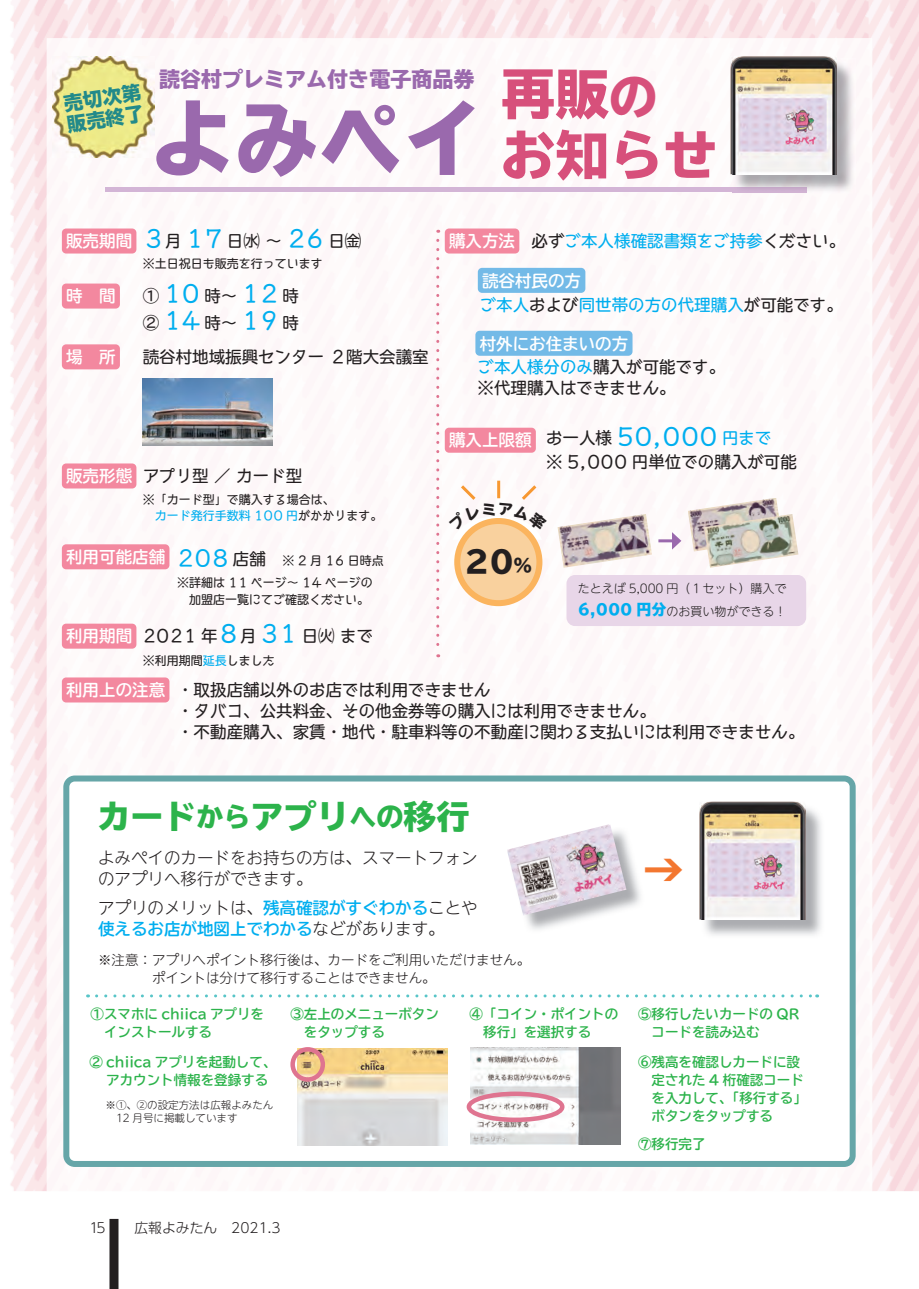
<style>
.page{position:relative;width:919px;height:1289px;background:#fff}
.page>*{position:absolute;margin:0;border:0;box-sizing:border-box;transform-origin:0 0}
.t1{font:800 84px "TBUD Go Std";color:#9a69ad}
.t2{font:800 54px "TBUD Go Std";color:#d7507b}
.t3{font:800 45px "TBUD Go Std";color:#f37730}
.t4{font:800 33px "TBUD Go Std";color:#2cb34b}
.t5{font:800 30px "TBUD Go Std";color:#231f20}
.t6{font:500 22.5px "TB Cine R Go Std";color:#00aeef}
.t7{font:800 21px "TBUD Go Std";color:#9a69ad}
.t8{font:500 21px "TB Cine R Go Std";color:#00aeef}
.t9{font:800 19.5px/21px "TBUD Go Std";color:#228a8a}
.t10{font:500 16.5px/21px "TB Cine R Go Std";color:#231f20}
.t11{font:300 16.5px/21px "UD Shin M Go Pr 6 N";color:#231f20}
.t12{font:700 16.5px "TBUDR Go Std";color:#fff}
.t13{font:500 16.5px "TB Cine R Go Std";color:#00aeef}
.t14{font:700 16.5px "TBUDR Go Std";color:#00aeef}
.t15{font:800 15px "TBUD Go Std";color:#00aeef}
.t16{font:300 13.8px "UD Shin Go Pr 6 N";color:#231f20}
.t17{font:700 13.5px/18px "TBUDR Go Std";color:#2cb34b}
.t18{font:300 13.5px/18px "UD Shin M Go Pr 6 N";color:#231f20}
.t19{font:500 12px/16.5px "TB Cine R Go Std";color:#231f20}
.t20{font:300 12px/22.5px "UD Shin M Go Pr 6 N";color:#231f20;text-align:right}
.t21{font:300 10.5px/13.5px "UD Shin M Go Pr 6 N";color:#231f20}
.s1{font-size:48px}
.s2{color:#231f20}
.s3{color:#00aeef}
.s4{font-size:18px}
.s5{font-size:12px}
.s6{font-family:"TBUD Go Std";font-weight:800;font-size:15px;color:#00aeef}
.s7{font-size:27px}
.s8{font-family:"TBUDR Go Std";font-weight:700;color:#00aeef}
.s9{font-family:"UD Shin M Go Pr 6 N";font-weight:300;color:#231f20}
</style>
<div class="page">
<img style="left:10px;top:0;width:908px;height:1191px">
<img style="left:47px;top:38px;width:825px;height:1153px">
<svg style="left:63px;top:775px;width:792px;height:391px"></svg>
<img style="left:701px;top:803px;width:123px;height:135px">
<img style="left:699px;top:801px;width:106px;height:118px">
<img style="left:701px;top:803px;width:104px;height:116px">
<img style="left:509px;top:826px;width:135px;height:107px">
<img style="left:507px;top:824px;width:119px;height:91px">
<img style="left:298px;top:1048px;width:149px;height:97px">
<div style="left:290px;top:1047px;width:35px;height:34px;border:4px solid #df7490;border-radius:50%"></div>
<img style="left:470px;top:1047px;width:150px;height:97px">
<svg style="left:96px;top:994px;width:721px;height:3px"></svg>
<div style="left:466px;top:1091px;width:98px;height:31px;border:4px solid #df7490;border-radius:50%"></div>
<div style="left:109px;top:1218px;width:9px;height:70px;background:#231f20"></div>
<hr style="left:105px;top:188px;width:701px;height:4px;background:#d3b5d6">
<img style="left:732px;top:58px;width:123px;height:135px">
<img style="left:732px;top:188px;width:74px;height:4px">
<img style="left:730px;top:56px;width:106px;height:118px">
<img style="left:732px;top:58px;width:104px;height:116px">
<div style="left:62px;top:228px;width:74px;height:25px;background:#f3889f;border-radius:4px"></div>
<div style="left:62px;top:283px;width:58px;height:25px;background:#f3889f;border-radius:4px"></div>
<div style="left:62px;top:463px;width:74px;height:25px;background:#f3889f;border-radius:4px"></div>
<div style="left:62px;top:344px;width:58px;height:25px;background:#f3889f;border-radius:4px"></div>
<div style="left:445px;top:228px;width:74px;height:25px;background:#f3889f;border-radius:4px"></div>
<div style="left:478px;top:268px;width:107px;height:25px;background:#73bae7;border-radius:4px"></div>
<div style="left:475px;top:331px;width:157px;height:25px;background:#73bae7;border-radius:4px"></div>
<div style="left:445px;top:427px;width:91px;height:25px;background:#f3889f;border-radius:4px"></div>
<div style="left:62px;top:677px;width:107px;height:25px;background:#f3889f;border-radius:4px"></div>
<div style="left:62px;top:544px;width:107px;height:25px;background:#f3889f;border-radius:4px"></div>
<div style="left:62px;top:623px;width:74px;height:25px;background:#f3889f;border-radius:4px"></div>
<img style="left:143px;top:378px;width:130px;height:67px">
<svg style="left:436px;top:240px;width:3px;height:417px"></svg>
<div style="left:566px;top:575px;width:240px;height:51px;background:#e8d6e8;border-radius:9px"></div>
<img style="left:557px;top:514px;width:95px;height:53px">
<img style="left:687px;top:497px;width:95px;height:54px">
<img style="left:704px;top:514px;width:94px;height:53px">
<hr style="left:658px;top:539px;width:16px;height:3px;background:#9a69ad">
<svg style="left:672px;top:532px;width:9px;height:17px"></svg>
<div style="left:457px;top:521px;width:82px;height:82px;background:#f9d19e;border-radius:50%"></div>
<div style="left:454px;top:518px;width:88px;height:88px;border:6px solid #fbb45e;border-radius:50%"></div>
<hr style="left:497px;top:480px;width:3px;height:18px;background:#f79831">
<img style="left:53px;top:57px;width:102px;height:100px">
<svg style="left:447px;top:482px;width:100px;height:58px"></svg>
<p class="t9" style="left:62px;top:94px;width:80px;rotate:-8deg">売切次第販売終了</p>
<p class="t7" style="left:159px;top:68px;width:316px">読谷村プレミアム付き電子商品券</p>
<h1 class="t1" style="left:150px;top:92px;width:338px">よみペイ</h1>
<h2 class="t2" style="left:501px;top:64px;width:157px">再販<span class="s1">の</span></h2>
<h2 class="t2" style="left:501px;top:125px;width:217px">お知らせ</h2>
<p class="t12" style="left:66px;top:228px;width:67px">販売期間</p>
<h3 class="t6" style="left:143px;top:218px;width:24px">３</h3>
<p class="t10" style="left:165px;top:230px;width:18px">月</p>
<h3 class="t6" style="left:186px;top:218px;width:38px">17</h3>
<p class="t10" style="left:227px;top:230px;width:56px">日㈬～</p>
<h3 class="t6" style="left:287px;top:218px;width:38px">26</h3>
<p class="t10" style="left:328px;top:230px;width:34px">日㈮</p>
<p class="t12" style="left:449px;top:228px;width:67px">購入方法</p>
<p class="t13" style="left:531px;top:227px;width:315px"><span class="s2">必ず</span>ご本人様確認書類をご持参<span class="s2">ください。</span></p>
<p class="t19" style="left:143px;top:254px;width:181px">※土日祝日も販売を行っています</p>
<p class="t12" style="left:66px;top:283px;width:51px">時　間</p>
<p class="t12" style="left:66px;top:343px;width:51px">場　所</p>
<p class="t10" style="left:143px;top:285px;width:18px">①</p>
<h3 class="t6" style="left:163px;top:273px;width:38px">10</h3>
<p class="t10" style="left:204px;top:285px;width:34px">時～</p>
<h3 class="t6" style="left:241px;top:273px;width:38px">12</h3>
<p class="t10" style="left:282px;top:285px;width:18px">時</p>
<h3 class="t6" style="left:163px;top:300px;width:38px">14</h3>
<h3 class="t6" style="left:241px;top:300px;width:38px">19</h3>
<p class="t10" style="left:143px;top:306px;width:287px;line-height:33.8px">②<br>読谷村地域振興センター２階大会議室</p>
<p class="t10" style="left:204px;top:312px;width:34px">時～</p>
<p class="t10" style="left:282px;top:312px;width:18px">時</p>
<p class="t12" style="left:66px;top:462px;width:67px">販売形態</p>
<p class="t10" style="left:143px;top:465px;width:161px">アプリ型／カード型</p>
<p class="t19" style="left:155px;top:490px;width:229px;text-indent:-12px">※ 「カード型」で購入する場合は、<br><span class="s3">カード発行手数料 100 円</span>がかかります。</p>
<p class="t12" style="left:482px;top:267px;width:100px">読谷村民の方</p>
<p class="t13" style="left:479px;top:291px;width:364px">ご本人<span class="s2">および</span>同世帯の方の代理購入<span class="s2">が可能です。</span></p>
<p class="t12" style="left:479px;top:330px;width:150px">村外にお住まいの方</p>
<p class="t10" style="left:477px;top:355px;width:249px"><span class="s3">ご本人様分のみ</span>購入が可能です。※代理購入はできません。</p>
<p class="t12" style="left:449px;top:427px;width:84px">購入上限額</p>
<h3 class="t6" style="left:616px;top:417px;width:103px">50,000</h3>
<p class="t10" style="left:546px;top:425px;width:252px;line-height:24px">お一人様<br>※ 5,000 円単位での購入が可能</p>
<p class="t13" style="left:722px;top:423px;width:51px">円まで</p>
<p class="t8" style="left:177px;top:539px;width:53px">208</p>
<p class="t19" style="left:177px;top:574px;width:197px;text-align:right">※詳細は 11 ページ～ 14 ページの加盟店一覧にてご確認ください。</p>
<p class="t10" style="left:302px;top:625px;width:73px">日㈫まで</p>
<p class="t12" style="left:66px;top:543px;width:101px">利用可能店舗</p>
<h3 class="t5" style="left:464px;top:545px;width:69px">20<span class="s4">%</span></h3>
<p class="t10" style="left:233px;top:548px;width:63px">店舗　<span class="s5">※</span></p>
<p class="t19" style="left:297px;top:552px;width:88px">2 月 16 日時点</p>
<p class="t20" style="left:577px;top:576px;width:210px">たとえば 5,000 円（１セット）購入で<span class="s6">円分</span>のお買い物ができる!</p>
<p class="t15" style="left:577px;top:601px;width:56px">6,000</p>
<h3 class="t6" style="left:217px;top:613px;width:24px">８</h3>
<h3 class="t6" style="left:261px;top:613px;width:38px">31</h3>
<p class="t10" style="left:143px;top:625px;width:76px">2021 年</p>
<p class="t19" style="left:143px;top:651px;width:133px">※利用期間<span class="s3">延長</span>しました</p>
<p class="t10" style="left:177px;top:679px;width:629px">・取扱店舗以外のお店では利用できません<br>・タバコ、公共料金、その他金券等の購入には利用できません。<br>・不動産購入、家賃・地代・駐車料等の不動産に関わる支払いには利用できません。</p>
<p class="t12" style="left:66px;top:622px;width:67px">利用期間</p>
<p class="t10" style="left:240px;top:625px;width:18px">月</p>
<p class="t12" style="left:66px;top:676px;width:101px">利用上の注意</p>
<h3 class="t4" style="left:97px;top:798px;width:373px">カード<span class="s7">から</span>アプリ<span class="s7">への</span>移行</h3>
<p class="t11" style="left:98px;top:846px;width:381px">よみペイのカードをお持ちの方は、スマートフォンのアプリへ移行ができます。</p>
<p class="t11" style="left:98px;top:896px;width:381px">アプリのメリットは、<span class="s8">残高確認がすぐわかる</span>ことや</p>
<p class="t14" style="left:98px;top:915px;width:348px">使えるお店が地図上でわかる<span class="s9">などがあります。</span></p>
<p class="t18" style="left:98px;top:950px;width:433px">※注意：アプリへポイント移行後は、カードをご利用いただけません。　　　　ポイントは分けて移行することはできません。</p>
<p class="t17" style="left:104px;top:1004px;width:162px;text-indent:-14px">①スマホに chiica アプリをインストールする</p>
<p class="t17" style="left:106px;top:1053px;width:172px;text-indent:-17px">② chiica アプリを起動して、アカウント情報を登録する</p>
<p class="t21" style="left:116px;top:1097px;width:159px;text-indent:-10px">※ ①、②の設定方法は広報よみたん<br>12 月号に掲載しています</p>
<h3 class="t3" style="left:641px;top:845px;width:46px">→</h3>
<p class="t17" style="left:483px;top:1004px;width:136px;text-indent:-14px">④ 「コイン・ポイントの移行」を選択する</p>
<p class="t17" style="left:651px;top:1004px;width:149px;text-indent:-14px">⑤移行したいカードの QRコードを読み込む</p>
<p class="t17" style="left:651px;top:1053px;width:157px;text-indent:-14px">⑥残高を確認しカードに設定された 4 桁確認コードを入力して、「移行する「ボタンをタップする</p>
<p class="t17" style="left:638px;top:1135px;width:69px">⑦移行完了</p>
<p class="t17" style="left:304px;top:1004px;width:136px;text-indent:-14px">③左上のメニューボタンをタップする</p>
<p class="t16" style="left:89px;top:1216px;width:18px">15</p>
<p class="t16" style="left:134px;top:1216px;width:84px">広報よみたん</p>
<p class="t16" style="left:231px;top:1216px;width:51px">2021.3</p>
</div>
